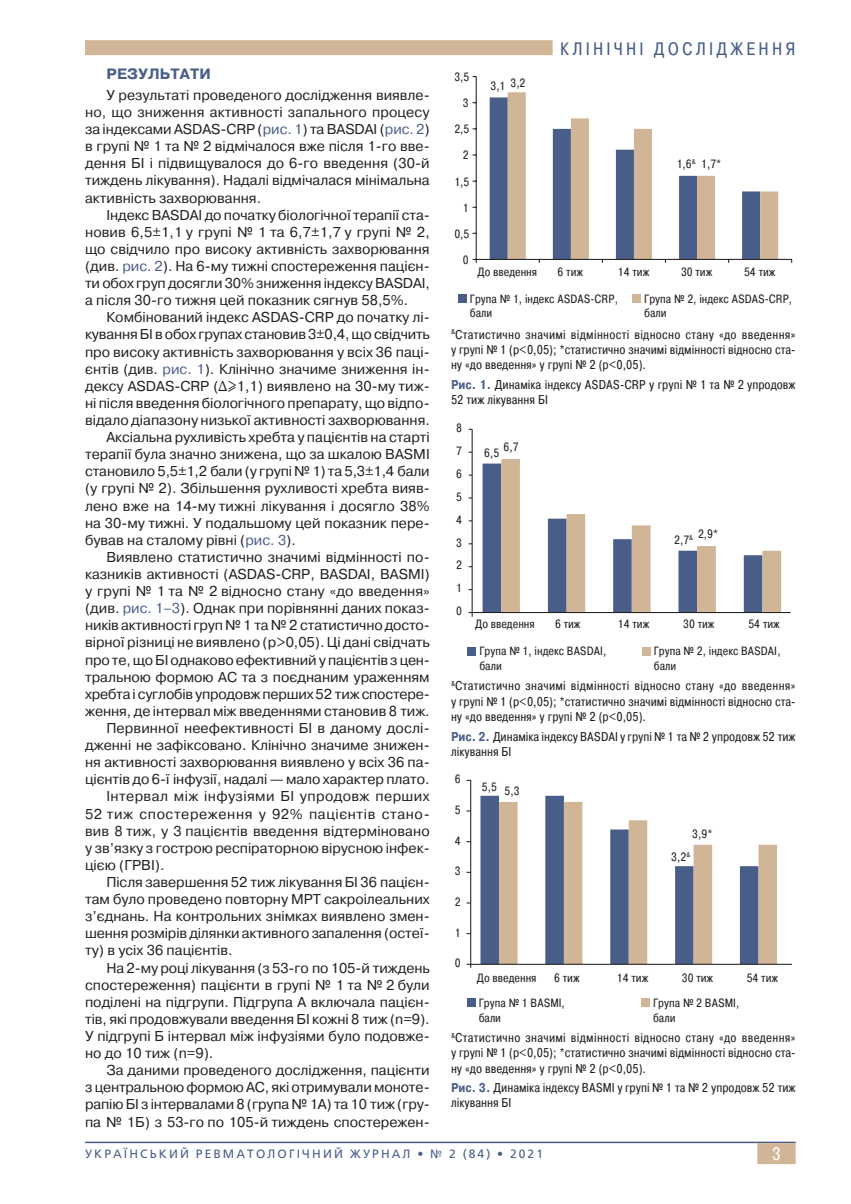
<style>
.page{position:relative;width:851px;height:1204px;background:#fff}
.page>*{position:absolute;margin:0;border:0;box-sizing:border-box;transform-origin:0 0}
.t1{font:18px "Pragmatica Cond";letter-spacing:.225em;color:#485e88}
.t2{font:18px "Pragmatica Cond";color:#fff}
.Заголовок{font:700 15px "Pragmatica";letter-spacing:.01em;color:#485e88}
.Текст{font:14.25px/17.1px "Pragmatica";color:#231f20;text-align:justify}
.Сноска{font:12.75px/15.3px "Pragmatica Cond";color:#231f20;text-align:justify}
.Рисунок{font:12.75px/15.3px "Pragmatica Cond";color:#231f20}
.t3{font:12px/14.4px "Pragmatica Cond";color:#231f20}
.t4{font:12px "Free Set";letter-spacing:.175em;color:#485e88}
.s1{color:#485e88}
.s2{font-weight:700;color:#485e88}
</style>
<div class="page">
<hr style="left:85px;top:1141px;width:710px;height:2px;background:#485e88">
<div style="left:757px;top:1142px;width:38px;height:21px;background:#d1b597"></div>
<div style="left:489px;top:97px;width:18px;height:162px;background:#485e88"></div>
<svg style="left:507px;top:92px;width:271px;height:167px"></svg>
<hr style="left:475px;top:77px;width:1px;height:182px;background:#231f20">
<hr style="left:476px;top:259px;width:315px;height:1px;background:#231f20">
<div style="left:458px;top:294px;width:8px;height:9px;background:#485e88"></div>
<div style="left:632px;top:294px;width:8px;height:9px;background:#d1b597"></div>
<hr style="left:471px;top:429px;width:1px;height:187px;background:#231f20">
<div style="left:467px;top:647px;width:8px;height:8px;background:#485e88"></div>
<div style="left:642px;top:647px;width:8px;height:8px;background:#d1b597"></div>
<div style="left:482px;top:463px;width:19px;height:149px;background:#485e88"></div>
<svg style="left:501px;top:459px;width:280px;height:153px"></svg>
<hr style="left:468px;top:612px;width:322px;height:1px;background:#231f20">
<hr style="left:470px;top:780px;width:1px;height:187px;background:#231f20">
<div style="left:467px;top:998px;width:8px;height:9px;background:#485e88"></div>
<div style="left:641px;top:998px;width:8px;height:8px;background:#d1b597"></div>
<svg style="left:480px;top:795px;width:84px;height:168px;background:#5c6f94"></svg>
<svg style="left:499px;top:801px;width:277px;height:162px"></svg>
<hr style="left:466px;top:963px;width:325px;height:1px;background:#231f20">
<div style="left:85px;top:40px;width:710px;height:15px;background:#d1b597"></div>
<div style="left:552px;top:38px;width:254px;height:18px;background:#fff"></div>
<p class="Заголовок" style="left:106px;top:64px;width:106px">РЕЗУЛЬТАТИ</p>
<p class="Текст" style="left:85px;top:87px;width:346px;text-indent:21px">У результаті проведеного дослідження виявле&shy;но, що зниження активності запального процесу за індексами ASDAS-CRP (<span class="s1">рис. 1</span>) та BASDAI (<span class="s1">рис. 2</span>) в групі № 1 та № 2 відмічалося вже після 1-го вве&shy;дення БІ і підвищувалося до 6-го введення (30-й тиждень лікування). Надалі відмічалася мінімальна активність захворювання.</p>
<p class="Текст" style="left:85px;top:206px;width:346px;text-indent:21px">Індекс BASDAI до початку біологічної терапії ста&shy;новив 6,5±1,1 у групі № 1 та 6,7±1,7 у групі № 2, що свідчило про високу активність захворювання (див. <span class="s1">рис. 2</span>). На 6-му тижні спостереження пацієн&shy;ти обох груп досягли 30% зниження індексу BASDAI, а після 30-го тижня цей показник сягнув 58,5%.</p>
<p class="Текст" style="left:85px;top:309px;width:346px;text-indent:21px">Комбінований індекс ASDAS-CRP до початку лі&shy;кування БІ в обох групах становив 3±0,4, що свідчить про високу активність захворювання у всіх 36 паці&shy;єнтів (див. <span class="s1">рис. 1</span>). Клінічно значиме зниження ін&shy;дексу ASDAS-CRP (Δ≥1,1) виявлено на 30-му тиж&shy;ні після введення біологічного препарату, що відпо&shy;відало діапазону низької активності захворювання.</p>
<p class="Текст" style="left:85px;top:429px;width:346px;text-indent:21px">Аксіальна рухливість хребта у пацієнтів на старті терапії була значно знижена, що за шкалою BASMI становило 5,5±1,2 бали (у групі № 1) та 5,3±1,4 бали (у групі № 2). Збільшення рухливості хребта вияв&shy;лено вже на 14-му тижні лікування і досягло 38% на 30-му тижні. У подальшому цей показник пере&shy;бував на сталому рівні (<span class="s1">рис. 3</span>).</p>
<p class="Текст" style="left:85px;top:548px;width:346px;text-indent:21px">Виявлено статистично значимі відмінності по&shy;казників активності (ASDAS-CRP, BASDAI, BASMI) у групі № 1 та № 2 відносно стану «до введення» (див. <span class="s1">рис. 1–3</span>). Однак при порівнянні даних показ&shy;ників активності груп № 1 та № 2 статистично досто&shy;вірної різниці не виявлено (p&gt;0,05). Ці дані свідчать про те, що БІ однаково ефективний у пацієнтів з цен&shy;тральною формою АС та з поєднаним ураженням хребта і суглобів упродовж перших 52 тиж спостере&shy;ження, де інтервал між введеннями становив 8 тиж.</p>
<p class="Текст" style="left:85px;top:719px;width:346px;text-indent:21px">Первинної неефективності БІ в даному дослі&shy;дженні не зафіксовано. Клінічно значиме знижен&shy;ня активності захворювання виявлено у всіх 36 па&shy;цієнтів до 6-ї інфузії, надалі — мало характер плато.</p>
<p class="Текст" style="left:85px;top:788px;width:346px;text-indent:21px">Інтервал між інфузіями БІ упродовж перших 52 тиж спостереження у 92% пацієнтів стано&shy;вив 8 тиж, у 3 пацієнтів введення відтерміновано у зв’язку з гострою респіраторною вірусною інфек&shy;цією (ГРВІ).</p>
<p class="Текст" style="left:85px;top:873px;width:346px;text-align:left;text-indent:21px">Після завершення 52 тиж лікування БІ 36 пацієн&shy;там було проведено повторну МРТ сакроілеальних з’єднань. На контрольних знімках виявлено змен&shy;шення розмірів ділянки активного запалення (остеї&shy;ту) в усіх 36 пацієнтів.</p>
<p class="Текст" style="left:85px;top:959px;width:346px;text-indent:21px">На 2-му році лікування (з 53-го по 105-й тиждень спостереження) пацієнти в групі № 1 та № 2 були поділені на підгрупи. Підгрупа А включала пацієн&shy;тів, які продовжували введення БІ кожні 8 тиж (n=9).<br>У підгрупі Б інтервал між інфузіями було подовже&shy;но до 10 тиж (n=9).</p>
<p class="Текст" style="left:85px;top:1061px;width:346px;text-indent:21px">За даними проведеного дослідження, пацієнти з центральною формою АС, які отримували моноте&shy;рапію БІ з інтервалами 8 (група № 1А) та 10 тиж (гру&shy;па № 1Б) з 53-го по 105-й тиждень спостережен-</p>
<p class="t3" style="left:454px;top:70px;width:17px">3,5</p>
<p class="t3" style="left:463px;top:96px;width:7px">3</p>
<p class="t3" style="left:454px;top:122px;width:17px">2,5</p>
<p class="t3" style="left:463px;top:148px;width:7px">2</p>
<p class="t3" style="left:454px;top:174px;width:17px">1,5</p>
<p class="t3" style="left:463px;top:200px;width:7px">1</p>
<p class="t3" style="left:454px;top:226px;width:17px">0,5</p>
<p class="t3" style="left:463px;top:252px;width:7px">0</p>
<p class="t3" style="left:510px;top:76px;width:17px">3,2</p>
<p class="t3" style="left:490px;top:78px;width:17px">3,1</p>
<p class="t1" style="left:560px;top:38px;width:236px">клінічні дослідження</p>
<p class="t3" style="left:676px;top:156px;width:20px">1,6<sup>&amp;</sup></p>
<p class="t3" style="left:701px;top:157px;width:22px">1,7*</p>
<p class="t3" style="left:477px;top:265px;width:61px">До введення</p>
<p class="t3" style="left:557px;top:265px;width:27px">6 тиж</p>
<p class="t3" style="left:617px;top:265px;width:33px">14 тиж</p>
<p class="t3" style="left:681px;top:265px;width:33px">30 тиж</p>
<p class="t3" style="left:744px;top:265px;width:33px">54 тиж</p>
<p class="t3" style="left:470px;top:291px;width:149px">Група № 1, індекс ASDAS-CRP, бали</p>
<p class="t3" style="left:644px;top:291px;width:149px">Група № 2, індекс ASDAS-CRP, бали</p>
<p class="Сноска" style="left:451px;top:326px;width:346px"><sup>&amp;</sup>Статистично значимі відмінності відносно стану «до введення» у групі № 1 (p&lt;0,05); *статистично значимі відмінності відносно ста&shy;ну «до введення» у групі № 2 (p&lt;0,05).</p>
<p class="Рисунок" style="left:451px;top:377px;width:346px"><span class="s2">Рис. 1.</span> Динаміка індексу ASDAS-CRP у групі № 1 та № 2 упродовж<br>52 тиж лікування БІ</p>
<p class="t3" style="left:456px;top:420px;width:7px">8</p>
<p class="t3" style="left:456px;top:443px;width:7px">7</p>
<p class="t3" style="left:456px;top:466px;width:7px">6</p>
<p class="t3" style="left:456px;top:489px;width:7px">5</p>
<p class="t3" style="left:456px;top:512px;width:7px">4</p>
<p class="t3" style="left:456px;top:535px;width:7px">3</p>
<p class="t3" style="left:456px;top:558px;width:7px">2</p>
<p class="t3" style="left:456px;top:581px;width:7px">1</p>
<p class="t3" style="left:456px;top:604px;width:7px">0</p>
<p class="t3" style="left:503px;top:440px;width:17px">6,7</p>
<p class="t3" style="left:484px;top:445px;width:17px">6,5</p>
<p class="t3" style="left:698px;top:527px;width:22px">2,9*</p>
<p class="t3" style="left:674px;top:532px;width:20px">2,7<sup>&amp;</sup></p>
<p class="t3" style="left:475px;top:616px;width:61px">До введення</p>
<p class="t3" style="left:555px;top:616px;width:27px">6 тиж</p>
<p class="t3" style="left:617px;top:616px;width:33px">14 тиж</p>
<p class="t3" style="left:683px;top:616px;width:33px">30 тиж</p>
<p class="t3" style="left:748px;top:616px;width:33px">54 тиж</p>
<p class="t3" style="left:479px;top:644px;width:128px">Група № 1, індекс BASDAI, бали</p>
<p class="t3" style="left:653px;top:644px;width:128px">Група № 2, індекс BASDAI, бали</p>
<p class="Сноска" style="left:451px;top:678px;width:346px"><sup>&amp;</sup>Статистично значимі відмінності відносно стану «до введення» у групі № 1 (p&lt;0,05); *статистично значимі відмінності відносно ста&shy;ну «до введення» у групі № 2 (p&lt;0,05).</p>
<p class="Рисунок" style="left:451px;top:728px;width:346px"><span class="s2">Рис. 2.</span> Динаміка індексу BASDAI у групі № 1 та № 2 упродовж 52 тиж лікування БІ</p>
<p class="t3" style="left:454px;top:772px;width:7px">6</p>
<p class="t3" style="left:454px;top:802px;width:7px">5</p>
<p class="t3" style="left:454px;top:833px;width:7px">4</p>
<p class="t3" style="left:454px;top:864px;width:7px">3</p>
<p class="t3" style="left:454px;top:894px;width:7px">2</p>
<p class="t3" style="left:454px;top:925px;width:7px">1</p>
<p class="t3" style="left:454px;top:956px;width:7px">0</p>
<p class="t3" style="left:481px;top:779px;width:17px">5,5</p>
<p class="t3" style="left:504px;top:784px;width:17px">5,3</p>
<p class="t3" style="left:692px;top:826px;width:22px">3,9*</p>
<p class="t3" style="left:671px;top:849px;width:20px">3,2<sup>&amp;</sup></p>
<p class="t3" style="left:477px;top:970px;width:61px">До введення</p>
<p class="t3" style="left:554px;top:970px;width:27px">6 тиж</p>
<p class="t3" style="left:616px;top:970px;width:33px">14 тиж</p>
<p class="t3" style="left:681px;top:970px;width:33px">30 тиж</p>
<p class="t3" style="left:746px;top:970px;width:33px">54 тиж</p>
<p class="t3" style="left:478px;top:995px;width:88px">Група № 1 BASMI, бали</p>
<p class="t3" style="left:653px;top:995px;width:88px">Група № 2 BASMI, бали</p>
<p class="Сноска" style="left:451px;top:1029px;width:346px"><sup>&amp;</sup>Статистично значимі відмінності відносно стану «до введення» у групі № 1 (p&lt;0,05); *статистично значимі відмінності відносно ста&shy;ну «до введення» у групі № 2 (p&lt;0,05).</p>
<p class="Рисунок" style="left:451px;top:1079px;width:346px"><span class="s2">Рис. 3.</span> Динаміка індексу BASMI у групі № 1 та № 2 упродовж 52 тиж лікування БІ</p>
<p class="t4" style="left:85px;top:1146px;width:459px">УКРАЇНСЬКИЙ РЕВМАТОЛОГІЧНИЙ ЖУРНАЛ • № 2 (84) • 2021</p>
<p class="t2" style="left:772px;top:1142px;width:10px">3</p>
</div>
